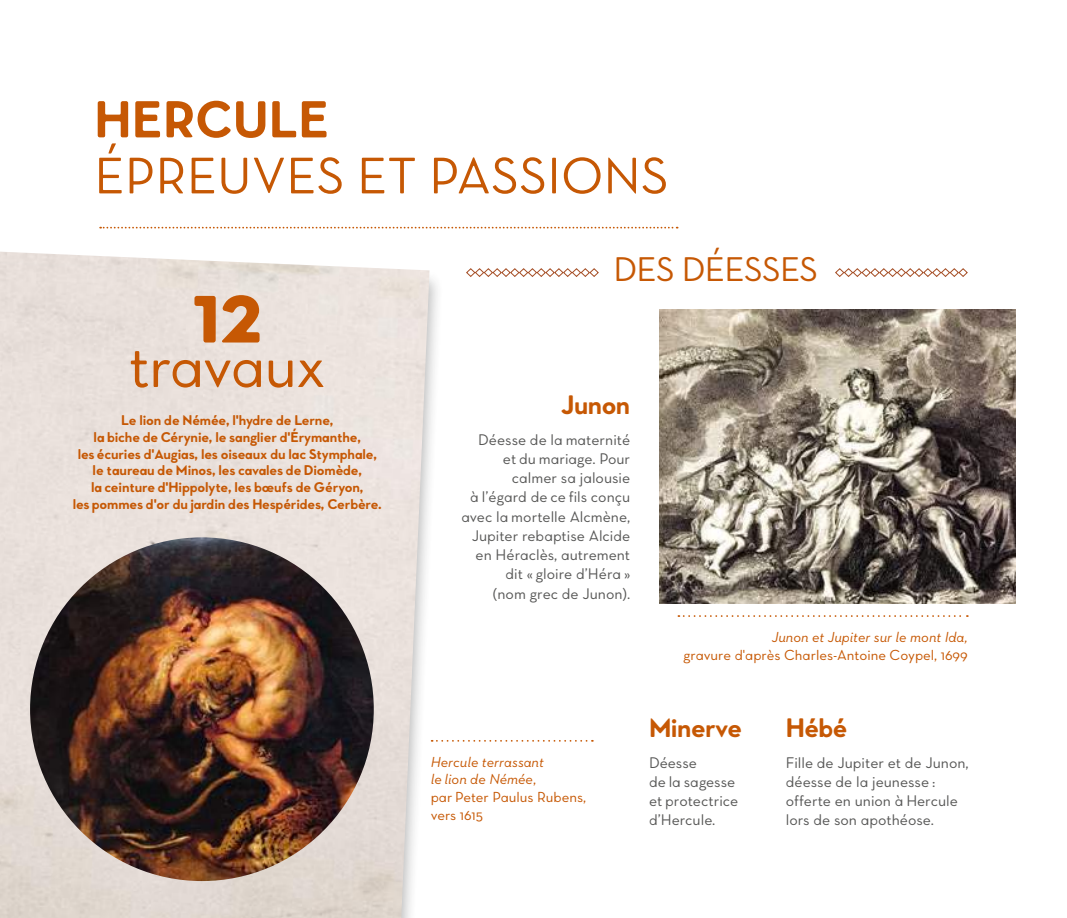
<style>
.page{position:relative;width:1067px;height:918px;background:#fff}
.page>*{position:absolute;margin:0;border:0;box-sizing:border-box;transform-origin:0 0}
.t1{font:700 87.85px "Favart Gothic";color:#c65804}
.t2{font:63.88px "Favart Gothic";letter-spacing:-.025em;color:#c65804}
.t3{font:52.5px "Favart Gothic";color:#c65804}
.t4{font:700 52.5px "Favart Gothic";color:#c65804}
.t5{font:35px "Favart Gothic";letter-spacing:-.02em;color:#c65804}
.t6{font:700 27.12px "Favart Gothic";letter-spacing:-.02em;color:#c65804}
.t7{font:15.75px/19.2px "Favart Gothic";color:#575756}
.t8{font:italic 14.88px/17.8px "Favart Gothic";color:#c65804}
.t9{font:14.88px "Favart Gothic";color:#c65804}
.t10{font:700 14.35px/16.8px "Favart Gothic";letter-spacing:-.01em;color:#c65804;text-align:center}
.s1{font-style:normal}
</style>
<div class="page">
<div style="left:0;top:242px;width:443px;height:676px;background:#2a2a2a;opacity:.32"></div>
<img style="left:0;top:252px;width:429px;height:666px">
<svg style="left:100px;top:227px;width:577px;height:1px"></svg>
<svg style="left:835px;top:268px;width:133px;height:9px"></svg>
<svg style="left:466px;top:268px;width:133px;height:9px"></svg>
<img style="left:30px;top:537px;width:344px;height:344px;border-radius:172px">
<svg style="left:431px;top:740px;width:162px;height:1px"></svg>
<svg style="left:678px;top:615px;width:289px;height:2px"></svg>
<img style="left:660px;top:310px;width:355px;height:293px">
<h3 class="t4" style="left:94px;top:87px;width:237px">HERCULE</h3>
<h3 class="t3" style="left:94px;top:145px;width:576px">ÉPREUVES ET PASSIONS</h3>
<h1 class="t1" style="left:192px;top:258px;width:71px">12</h1>
<h2 class="t2" style="left:129px;top:328px;width:199px">travaux</h2>
<p class="t10" style="left:73px;top:412px;width:310px">Le lion de Némée, l'hydre de Lerne,<br>la biche de Cérynie, le sanglier d'Érymanthe,<br>les écuries d'Augias, les oiseaux du lac Stymphale, le taureau de Minos, les cavales de Diomède,<br>la ceinture d'Hippolyte, les bœufs de Géryon,<br>les pommes d'or du jardin des Hespérides, Cerbère.</p>
<h3 class="t5" style="left:613px;top:249px;width:206px">DES DÉESSES</h3>
<h3 class="t6" style="left:561px;top:388px;width:70px">Junon</h3>
<p class="t7" style="left:461px;top:429px;width:170px;text-align:right">Déesse de la maternité et du mariage. Pour calmer sa jalousie<br>à l’égard de ce fils conçu avec la mortelle Alcmène,<br>Jupiter rebaptise Alcide en Héraclès, autrement dit « gloire d’Héra »<br>(nom grec de Junon).</p>
<p class="t8" style="left:771px;top:627px;width:197px">Junon et Jupiter sur le mont Ida,</p>
<p class="t9" style="left:683px;top:646px;width:286px">gravure d'après Charles-Antoine Coypel, 1699</p>
<p class="t8" style="left:431px;top:752px;width:157px">Hercule terrassant<br>le lion de Némée<span class="s1">,<br>par Peter Paulus Rubens, vers 1615</span></p>
<h3 class="t6" style="left:649px;top:711px;width:94px">Minerve</h3>
<p class="t7" style="left:649px;top:752px;width:91px">Déesse<br>de la sagesse et protectrice d’Hercule.</p>
<h3 class="t6" style="left:786px;top:711px;width:63px">Hébé</h3>
<p class="t7" style="left:786px;top:752px;width:184px">Fille de Jupiter et de Junon, déesse de la jeunesse : offerte en union à Hercule lors de son apothéose.</p>
</div>
